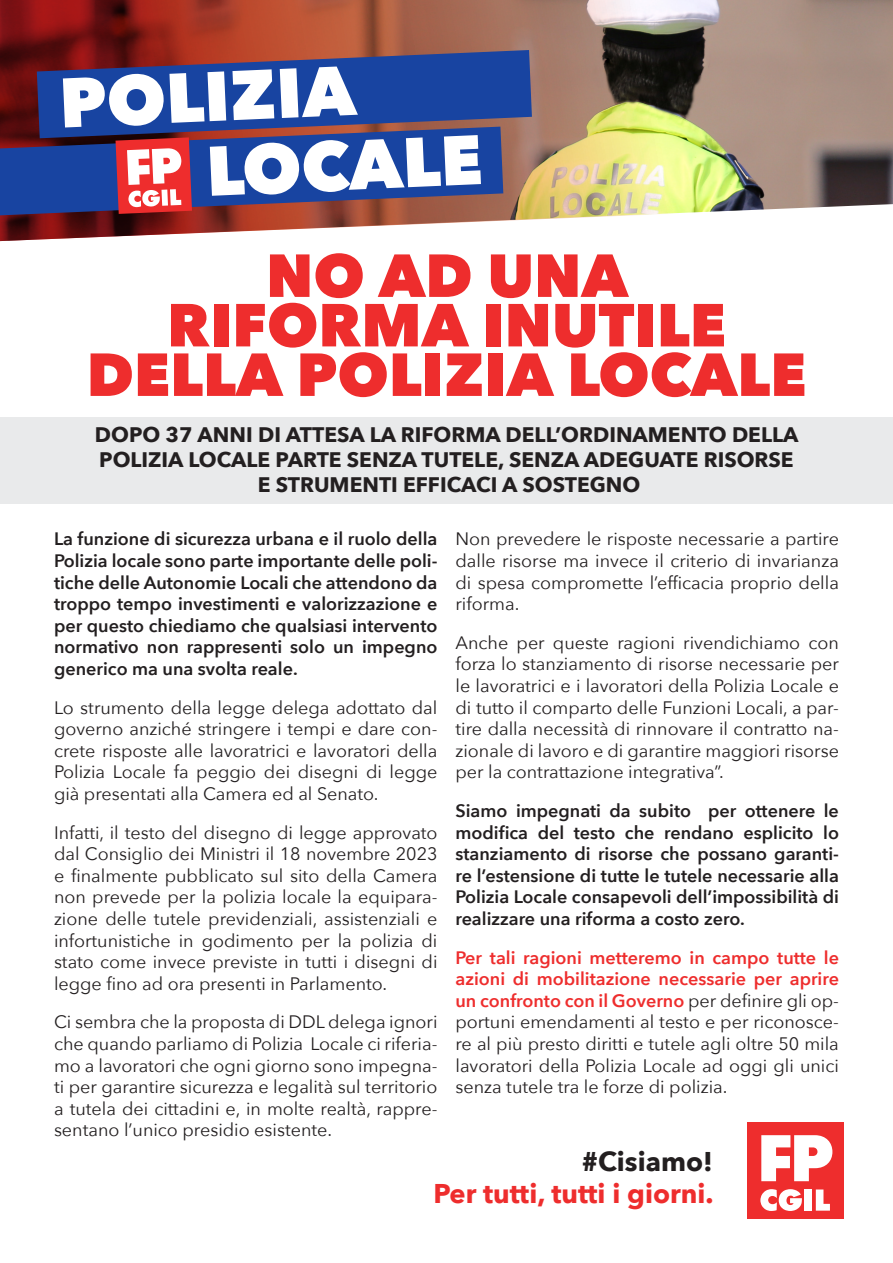
<style>
.page{position:relative;width:893px;height:1263px;background:#fff}
.page>*{position:absolute;margin:0;border:0;box-sizing:border-box;transform-origin:0 0}
.t1{font:800 60px/49.5px "Avenir Next";color:#ee2d2d;text-align:center}
.t2{font:700 27px "Avenir Next";color:#ee2d2d}
.t3{font:700 27px "Avenir Next";color:#231f20}
.t4{font:700 21px/25.2px "Avenir Next";color:#231f20;text-align:center}
.t5{font:18px/21.6px "Avenir Next";color:#231f20;text-align:justify}
.t6{font:600 18px/21.6px "Avenir Next";color:#231f20;text-align:justify}
.s1{font-weight:600;color:#ee2d2d}
</style>
<div class="page">
<div style="left:0;top:417px;width:893px;height:87px;background:#e9eaeb"></div>
<img style="left:0;top:0;width:893px;height:241px">
<svg style="left:0;top:50px;width:532px;height:165px"></svg>
<div style="left:747px;top:1122px;width:97px;height:97px;background:#ee2d2d"></div>
<svg style="left:760px;top:1189px;width:42px;height:22px"></svg>
<div style="left:805px;top:1189px;width:7px;height:21px;background:#fff"></div>
<svg style="left:816px;top:1189px;width:14px;height:21px"></svg>
<svg style="left:761px;top:1135px;width:71px;height:46px"></svg>
<p class="t1" style="left:87px;top:250px;width:721px">NO AD UNA<br>RIFORMA INUTILE<br>DELLA POLIZIA LOCALE</p>
<p class="t4" style="left:95px;top:422px;width:705px">DOPO 37 ANNI DI ATTESA LA RIFORMA DELL’ORDINAMENTO DELLA<br>POLIZIA LOCALE PARTE SENZA TUTELE, SENZA ADEGUATE RISORSE<br>E STRUMENTI EFFICACI A SOSTEGNO</p>
<p class="t6" style="left:54px;top:528px;width:385px">La funzione di sicurezza urbana e il ruolo della Polizia locale sono parte importante delle poli&shy;tiche delle Autonomie Locali che attendono da troppo tempo investimenti e valorizzazione e per questo chiediamo che qualsiasi intervento normativo non rappresenti solo un impegno generico ma una svolta reale.</p>
<p class="t5" style="left:54px;top:696px;width:385px">Lo strumento della legge delega adottato dal governo anziché stringere i tempi e dare con&shy;crete risposte alle lavoratrici e lavoratori della Polizia Locale fa peggio dei disegni di legge già presentati alla Camera ed al Senato.</p>
<p class="t5" style="left:54px;top:821px;width:385px">Infatti, il testo del disegno di legge approvato dal Consiglio dei Ministri il 18 novembre 2023 e finalmente pubblicato sul sito della Camera non prevede per la polizia locale la equipara&shy;zione delle tutele previdenziali, assistenziali e infortunistiche in godimento per la polizia di stato come invece previste in tutti i disegni di legge fino ad ora presenti in Parlamento.</p>
<p class="t5" style="left:54px;top:1010px;width:385px">Ci sembra che la proposta di DDL delega ignori che quando parliamo di Polizia Locale ci riferia&shy;mo a lavoratori che ogni giorno sono impegna&shy;ti per garantire sicurezza e legalità sul territorio a tutela dei cittadini e, in molte realtà, rappre&shy;sentano l’unico presidio esistente.</p>
<p class="t5" style="left:455px;top:527px;width:385px">Non prevedere le risposte necessarie a partire dalle risorse ma invece il criterio di invarianza di spesa compromette l’efficacia proprio della riforma.</p>
<p class="t5" style="left:455px;top:631px;width:385px">Anche per queste ragioni rivendichiamo con forza lo stanziamento di risorse necessarie per le lavoratrici e i lavoratori della Polizia Locale e di tutto il comparto delle Funzioni Locali, a par&shy;tire dalla necessità di rinnovare il contratto na&shy;zionale di lavoro e di garantire maggiori risorse per la contrattazione integrativa”.</p>
<p class="t6" style="left:455px;top:799px;width:385px">Siamo impegnati da subito per ottenere le modifica del testo che rendano esplicito lo stanziamento di risorse che possano garanti&shy;re l’estensione di tutte le tutele necessarie alla Polizia Locale consapevoli dell’impossibilità di realizzare una riforma a costo zero.</p>
<p class="t5" style="left:455px;top:946px;width:385px"><span class="s1">Per tali ragioni metteremo in campo tutte le azioni di mobilitazione necessarie per aprire un confronto con il Governo</span> per definire gli op&shy;portuni emendamenti al testo e per riconosce&shy;re al più presto diritti e tutele agli oltre 50 mila lavoratori della Polizia Locale ad oggi gli unici senza tutele tra le forze di polizia.</p>
<p class="t3" style="left:582px;top:1138px;width:133px">#Cisiamo!</p>
<p class="t2" style="left:434px;top:1170px;width:282px">Per tutti, tutti i giorni.</p>
</div>
